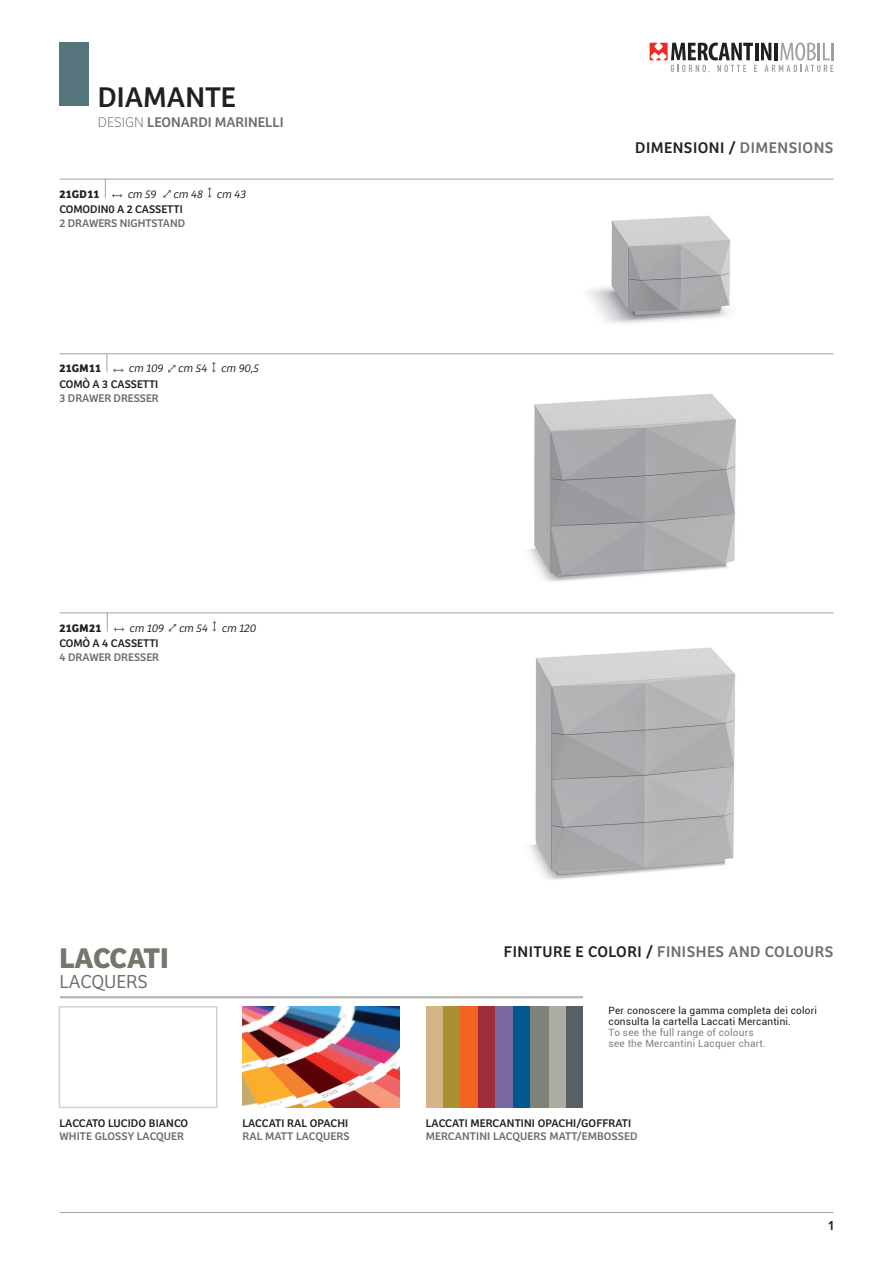
<style>
.page{position:relative;width:893px;height:1263px;background:#fff}
.page>*{position:absolute;margin:0;border:0;box-sizing:border-box;transform-origin:0 0}
.t1{font:29.55px "Bree";color:#231f20}
.t2{font:700 29.55px "Bree";letter-spacing:-.015em;color:#77766c}
.t3{font:300 19.5px "Bree";color:#6c6d70}
.t4{font:16.05px "Bree";letter-spacing:.03em;color:#6c6d70}
.t5{font:16.05px "Bree";letter-spacing:.03em;color:#231f20}
.t6{font:14.55px "Bree";color:#6c6d70}
.t7{font:600 13.5px "Proxima Nova";color:#231f20}
.t8{font:11.55px/13.5px "Bree";color:#231f20}
.t9{font:italic 300 11.55px "Bree";color:#231f20}
.t10{font:11.55px "Bree";letter-spacing:.01em;color:#6c6d70}
.t11{font:700 11.55px "Bree";letter-spacing:.03em;color:#231f20}
.t12{font:10.05px/10.9px "Roboto";letter-spacing:.02em;color:#231f20}
.t13{font:10.05px/10.9px "Roboto";letter-spacing:.02em;color:#808285}
.s1{font-weight:100}
.s2{color:#6c6d70}
.s3{color:#231f20}
</style>
<div class="page">
<img style="left:588px;top:216px;width:143px;height:108px">
<img style="left:528px;top:393px;width:208px;height:189px">
<svg style="left:650px;top:43px;width:183px;height:30px"></svg>
<hr style="left:60px;top:1212px;width:773px;height:1px;background:#a6a69f">
<svg style="left:105px;top:180px;width:1px;height:18px"></svg>
<svg style="left:112px;top:194px;width:10px;height:4px"></svg>
<svg style="left:163px;top:190px;width:8px;height:8px"></svg>
<svg style="left:207px;top:187px;width:5px;height:11px"></svg>
<hr style="left:60px;top:179px;width:773px;height:1px;background:#a6a69f">
<svg style="left:107px;top:613px;width:1px;height:18px"></svg>
<svg style="left:114px;top:627px;width:10px;height:4px"></svg>
<svg style="left:168px;top:624px;width:9px;height:8px"></svg>
<svg style="left:212px;top:621px;width:5px;height:10px"></svg>
<hr style="left:60px;top:612px;width:773px;height:1px;background:#a6a69f">
<svg style="left:106px;top:354px;width:1px;height:18px"></svg>
<svg style="left:113px;top:368px;width:11px;height:4px"></svg>
<svg style="left:168px;top:364px;width:8px;height:9px"></svg>
<svg style="left:212px;top:362px;width:4px;height:10px"></svg>
<hr style="left:60px;top:353px;width:773px;height:1px;background:#a6a69f">
<div style="left:60px;top:43px;width:29px;height:63px;background:#57757c"></div>
<img style="left:529px;top:647px;width:207px;height:233px">
<hr style="left:60px;top:996px;width:523px;height:2px;background:#b6b7b1">
<img style="left:242px;top:1006px;width:158px;height:101px">
<div style="left:59px;top:1006px;width:158px;height:102px;background:#fff;border:2px solid #d1d1cd"></div>
<div style="left:426px;top:1006px;width:17px;height:101px;background:#d6b488"></div>
<div style="left:443px;top:1006px;width:18px;height:101px;background:#a99031"></div>
<div style="left:461px;top:1006px;width:17px;height:101px;background:#f36421"></div>
<div style="left:478px;top:1006px;width:18px;height:101px;background:#9e2d3a"></div>
<div style="left:496px;top:1006px;width:17px;height:101px;background:#7968a1"></div>
<div style="left:513px;top:1006px;width:18px;height:101px;background:#01578f"></div>
<div style="left:566px;top:1006px;width:17px;height:101px;background:#576063"></div>
<img style="left:531px;top:1006px;width:35px;height:101px">
<p class="t1" style="left:98px;top:80px;width:140px">DIAMANTE</p>
<p class="t6" style="left:98px;top:114px;width:187px"><span class="s1">DESIGN</span> LEONARDI MARINELLI</p>
<p class="t11" style="left:60px;top:187px;width:41px">21GD11</p>
<p class="t9" style="left:127px;top:187px;width:30px">cm 59</p>
<p class="t9" style="left:173px;top:187px;width:74px">cm 48 cm 43</p>
<p class="t8" style="left:60px;top:203px;width:127px">COMODIN0 A 2 CASSETTI<br><span class="s2">2 DRAWERS NIGHTSTAND</span></p>
<p class="t11" style="left:60px;top:362px;width:43px">21GM11</p>
<p class="t9" style="left:129px;top:362px;width:36px">cm 109</p>
<p class="t9" style="left:178px;top:362px;width:82px">cm 54 cm 90,5</p>
<p class="t8" style="left:60px;top:378px;width:101px">COMÒ A 3 CASSETTI<br><span class="s2">3 DRAWER DRESSER</span></p>
<p class="t11" style="left:60px;top:621px;width:43px">21GM21</p>
<p class="t9" style="left:129px;top:621px;width:36px">cm 109</p>
<p class="t9" style="left:179px;top:621px;width:78px">cm 54 cm 120</p>
<p class="t8" style="left:60px;top:637px;width:101px">COMÒ A 4 CASSETTI<br><span class="s2">4 DRAWER DRESSER</span></p>
<p class="t2" style="left:59px;top:940px;width:111px">LACCATI</p>
<p class="t3" style="left:59px;top:970px;width:90px">LACQUERS</p>
<p class="t5" style="left:635px;top:138px;width:200px">DIMENSIONI / <span class="s2">DIMENSIONS</span></p>
<p class="t4" style="left:504px;top:942px;width:331px"><span class="s3">FINITURE E COLORI /</span> FINISHES AND COLOURS</p>
<p class="t12" style="left:609px;top:1005px;width:210px">Per conoscere la gamma completa dei colori consulta la cartella Laccati Mercantini.</p>
<p class="t13" style="left:609px;top:1027px;width:159px">To see the full range of colours see the Mercantini Lacquer chart.</p>
<p class="t8" style="left:59px;top:1116px;width:130px">LACCATO LUCIDO BIANCO<br><span class="s2">WHITE GLOSSY LACQUER</span></p>
<p class="t8" style="left:426px;top:1116px;width:207px">LACCATI MERCANTINI OPACHI/GOFFRATI</p>
<p class="t8" style="left:242px;top:1116px;width:109px">LACCATI RAL OPACHI<br><span class="s2">RAL MATT LACQUERS</span></p>
<p class="t10" style="left:426px;top:1130px;width:213px">MERCANTINI LACQUERS MATT/EMBOSSED</p>
<p class="t7" style="left:828px;top:1218px;width:7px">1</p>
</div>
